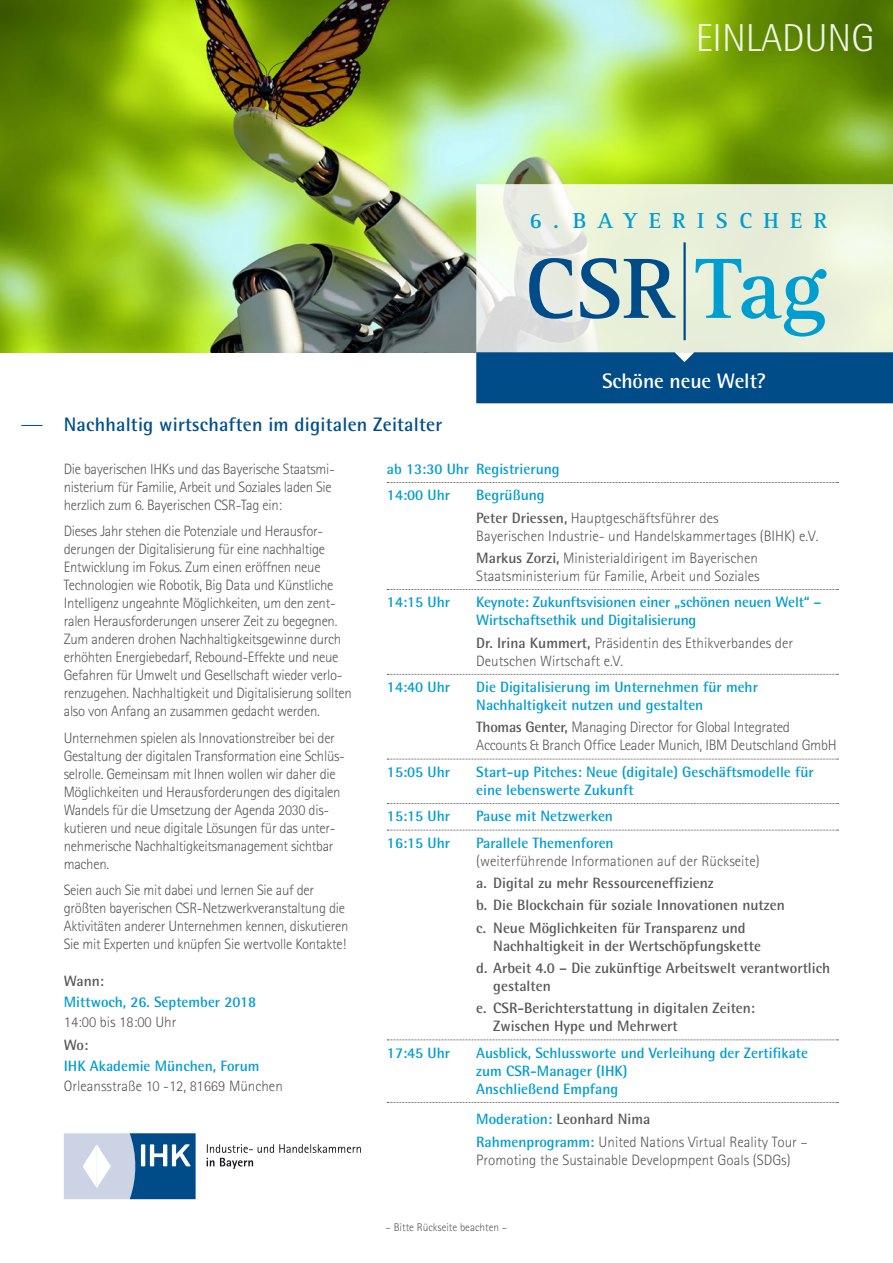
<style>
.page{position:relative;width:893px;height:1263px;background:#fff}
.page>*{position:absolute;margin:0;border:0;box-sizing:border-box;transform-origin:0 0}
.t1{font:700 88.5px "Agfa Rotis Serif";letter-spacing:-.01em;color:#004c89}
.t2{font:300 39px "Agfa Rotis Semisans";color:#fff}
.t3{font:700 22.5px "Agfa Rotis Serif";letter-spacing:.5em;color:#009dd1}
.t4{font:700 21px "Agfa Rotis Semisans";letter-spacing:-.005em;color:#fff}
.t5{font:700 19.5px "Agfa Rotis Semisans";letter-spacing:.01em;color:#004f8d}
.t6{font:300 15px/18px "Agfa Rotis Sans Serif";letter-spacing:-.02em;color:#58585a}
.t7{font:700 15px/18px "Agfa Rotis Semisans";color:#009dd1}
.t8{font:300 15px/18px "Agfa Rotis Sans Serif";color:#58585a}
.t9{font:700 15px/22.2px "Agfa Rotis Semisans";color:#58585a}
.t10{font:300 11.25px "Agfa Rotis Sans Serif";color:#58585a}
.s1{color:#009dd1}
.s2{font-family:"Agfa Rotis Semisans";font-weight:700}
.s3{font-family:"Agfa Rotis Semisans";font-weight:700;color:#009dd1}
</style>
<div class="page">
<img style="left:0;top:0;width:893px;height:353px">
<svg style="left:476px;top:184px;width:417px;height:168px;fill:#e9efd9"></svg>
<div style="left:476px;top:352px;width:417px;height:51px;background:#004c89"></div>
<hr style="left:683px;top:242px;width:3px;height:98px;background:#004c89">
<svg style="left:387px;top:482px;width:451px;height:1px"></svg>
<svg style="left:387px;top:589px;width:451px;height:1px"></svg>
<svg style="left:387px;top:674px;width:451px;height:1px"></svg>
<svg style="left:387px;top:759px;width:451px;height:1px"></svg>
<svg style="left:387px;top:803px;width:451px;height:1px"></svg>
<svg style="left:387px;top:830px;width:451px;height:1px"></svg>
<svg style="left:387px;top:1040px;width:451px;height:1px"></svg>
<svg style="left:387px;top:1102px;width:451px;height:1px"></svg>
<svg style="left:64px;top:1133px;width:132px;height:66px"></svg>
<svg style="left:207px;top:1144px;width:154px;height:25px"></svg>
<svg style="left:21px;top:425px;width:22px;height:1px"></svg>
<h2 class="t2" style="left:695px;top:16px;width:181px">EINLADUNG</h2>
<h3 class="t3" style="left:529px;top:207px;width:299px">6. BAYERISCHER</h3>
<h1 class="t1" style="left:525px;top:236px;width:303px">CSR <span class="s1">Tag</span></h1>
<h3 class="t5" style="left:64px;top:413px;width:380px">Nachhaltig wirtschaften im digitalen Zeitalter</h3>
<h3 class="t4" style="left:602px;top:368px;width:166px">Schöne neue Welt?</h3>
<p class="t6" style="left:64px;top:460px;width:273px">Die bayerischen IHKs und das Bayerische Staatsmi&shy;nisterium für Familie, Arbeit und Soziales laden Sie herzlich zum 6. Bayerischen CSR-Tag ein:</p>
<p class="t6" style="left:64px;top:522px;width:290px">Dieses Jahr stehen die Potenziale und Herausfor&shy;derungen der Digitalisierung für eine nachhaltige Entwicklung im Fokus. Zum einen eröffnen neue Technologien wie Robotik, Big Data und Künstliche Intelligenz ungeahnte Möglichkeiten, um den zent&shy;ralen Herausforderungen unserer Zeit zu begegnen.<br>Zum anderen drohen Nachhaltigkeitsgewinne durch erhöhten Energiebedarf, Rebound-Effekte und neue Gefahren für Umwelt und Gesellschaft wieder verlo&shy;renzugehen. Nachhaltigkeit und Digitalisierung sollten also von Anfang an zusammen gedacht werden.</p>
<p class="t6" style="left:64px;top:729px;width:283px">Unternehmen spielen als Innovationstreiber bei der Gestaltung der digitalen Transformation eine Schlüs&shy;selrolle. Gemeinsam mit Ihnen wollen wir daher die Möglichkeiten und Herausforderungen des digitalen Wandels für die Umsetzung der Agenda 2030 dis&shy;kutieren und neue digitale Lösungen für das unter&shy;nehmerische Nachhaltigkeitsmanagement sichtbar machen.</p>
<p class="t6" style="left:64px;top:881px;width:286px">Seien auch Sie mit dabei und lernen Sie auf der größten bayerischen CSR-Netzwerkveranstaltung die Aktivitäten anderer Unternehmen kennen, diskutieren Sie mit Experten und knüpfen Sie wertvolle Kontakte!</p>
<p class="t9" style="left:64px;top:970px;width:42px">Wann:</p>
<p class="t7" style="left:64px;top:993px;width:194px">Mittwoch, 26. September 2018</p>
<p class="t8" style="left:64px;top:1013px;width:114px">14:00 bis 18:00 Uhr</p>
<p class="t9" style="left:64px;top:1034px;width:26px">Wo:</p>
<p class="t7" style="left:64px;top:1057px;width:197px">IHK Akademie München, Forum</p>
<p class="t8" style="left:64px;top:1077px;width:221px">Orleansstraße 10 -12, 81669 München</p>
<p class="t7" style="left:387px;top:455px;width:174px;line-height:26.5px">ab 13:30 Uhr Registrierung<br>14:00 Uhr</p>
<p class="t7" style="left:476px;top:486px;width:70px">Begrüßung</p>
<p class="t8" style="left:476px;top:508px;width:344px"><span class="s2">Peter Driessen,</span> Hauptgeschäftsführer des<br>Bayerischen Industrie- und Handelskammertages (BIHK) e.V.</p>
<p class="t8" style="left:476px;top:549px;width:285px"><span class="s2">Markus Zorzi,</span> Ministerialdirigent im Bayerischen<br>Staatsministerium für Familie, Arbeit und Soziales</p>
<p class="t7" style="left:387px;top:593px;width:65px">14:15 Uhr</p>
<p class="t7" style="left:476px;top:593px;width:347px">Keynote: Zukunftsvisionen einer „schönen neuen Welt“ –<br>Wirtschaftsethik und Digitalisierung</p>
<p class="t8" style="left:476px;top:633px;width:318px"><span class="s2">Dr. Irina Kummert,</span> Präsidentin des Ethikverbandes der<br>Deutschen Wirtschaft e.V.</p>
<p class="t7" style="left:387px;top:678px;width:65px">14:40 Uhr</p>
<p class="t7" style="left:476px;top:678px;width:283px">Die Digitalisierung im Unternehmen für mehr<br>Nachhaltigkeit nutzen und gestalten</p>
<p class="t6" style="left:476px;top:718px;width:362px"><span class="s2">Thomas Genter,</span> Managing Director for Global Integrated<br>Accounts &amp; Branch Office Leader Munich, IBM Deutschland GmbH</p>
<p class="t7" style="left:387px;top:762px;width:65px">15:05 Uhr</p>
<p class="t7" style="left:476px;top:762px;width:339px">Start-up Pitches: Neue (digitale) Geschäftsmodelle für eine lebenswerte Zukunft</p>
<p class="t7" style="left:387px;top:807px;width:65px">15:15 Uhr</p>
<p class="t7" style="left:476px;top:807px;width:138px">Pause mit Netzwerken</p>
<p class="t7" style="left:387px;top:833px;width:65px">16:15 Uhr</p>
<p class="t7" style="left:476px;top:833px;width:139px">Parallele Themenforen</p>
<p class="t8" style="left:476px;top:852px;width:285px">(weiterführende Informationen auf der Rückseite)</p>
<p class="t9" style="left:476px;top:872px;width:310px">a. Digital zu mehr Ressourceneffizienz<br>b. Die Blockchain für soziale Innovationen nutzen c. Neue Möglichkeiten für Transparenz und</p>
<p class="t9" style="left:476px;top:934px;width:355px;text-indent:17px">Nachhaltigkeit in der Wertschöpfungskette<br>d. Arbeit 4.0 – Die zukünftige Arbeitswelt verantwortlich</p>
<p class="t9" style="left:476px;top:974px;width:280px;text-indent:17px">gestalten<br>e. CSR-Berichterstattung in digitalen Zeiten:</p>
<p class="t9" style="left:493px;top:1015px;width:186px">Zwischen Hype und Mehrwert</p>
<p class="t7" style="left:387px;top:1043px;width:65px">17:45 Uhr</p>
<p class="t7" style="left:476px;top:1043px;width:333px">Ausblick, Schlussworte und Verleihung der Zertifikate zum CSR-Manager (IHK)<br>Anschließend Empfang</p>
<p class="t9" style="left:476px;top:1108px;width:176px"><span class="s1">Moderation:</span> Leonhard Nima</p>
<p class="t8" style="left:476px;top:1132px;width:333px"><span class="s3">Rahmenprogramm:</span> United Nations Virtual Reality Tour –<br>Promoting the Sustainable Developmpent Goals (SDGs)</p>
<p class="t10" style="left:386px;top:1221px;width:123px">– Bitte Rückseite beachten –</p>
</div>
